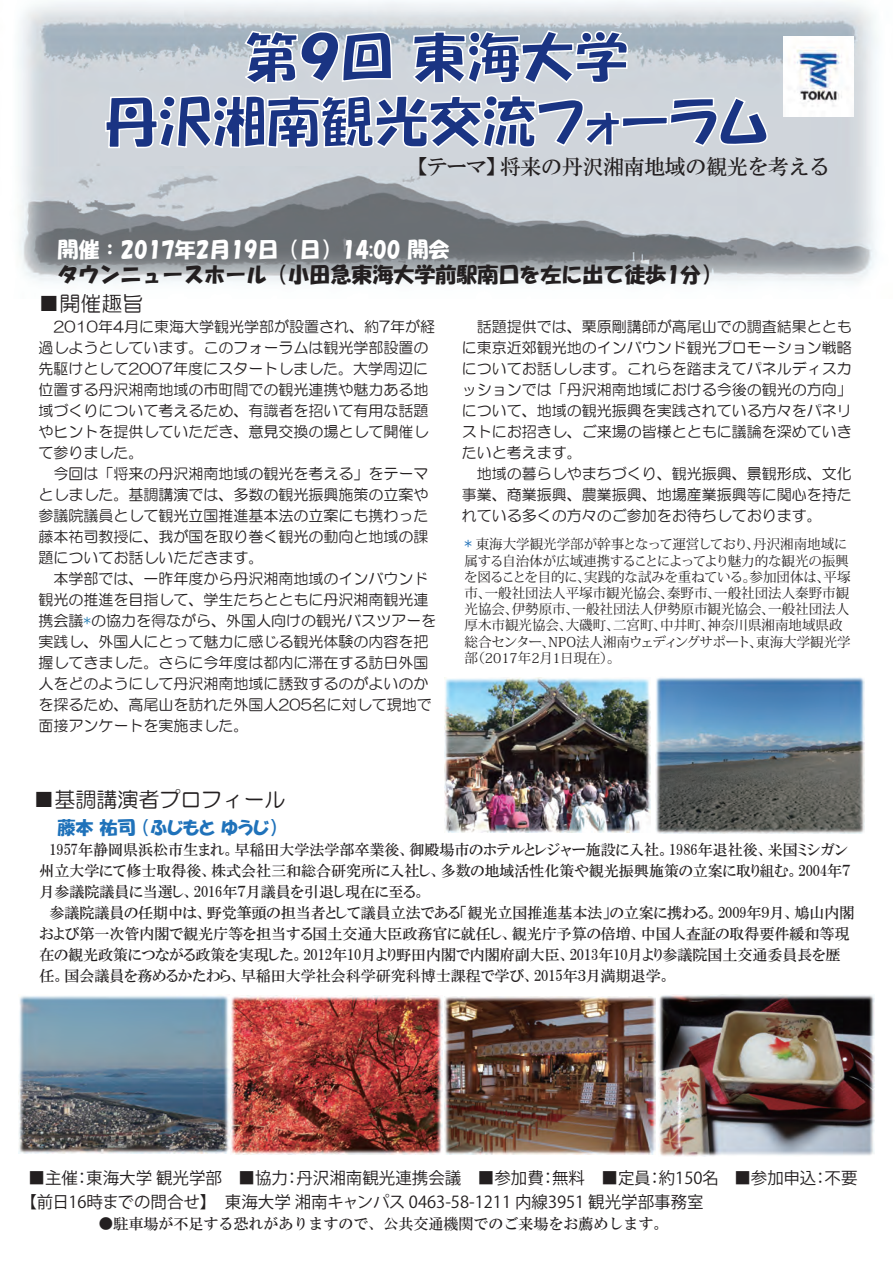
<style>
.page{position:relative;width:893px;height:1263px;background:#fff}
.page>*{position:absolute;margin:0;border:0;box-sizing:border-box;transform-origin:0 0}
.t1{font:54px/64.5px "HGP Soei Kakupoptai";color:#1a3483;text-align:center}
.t2{font:21px/25.2px "HGS Soei Kakupoptai";color:#231f20}
.t3{font:21px "HG Mincho B";letter-spacing:-.02em;color:#231f20}
.t4{font:21px "HG Maru Gothic MPRO";color:#231f20}
.t5{font:18px "HGP Soei Kakupoptai";color:#1f72ba}
.t6{font:16.5px/24px "Koz Go Pro";color:#231f20}
.t7{font:15px/21px "HG Maru Gothic MPRO";color:#231f20}
.t8{font:15px/21px "HGP Mincho B";color:#231f20}
.t9{font:15px "HGS Mincho B";color:#231f20}
.t10{font:13.5px/16.2px "Koz Min Pro";color:#231f20}
.s1{color:#fff}
.s2{color:#1e7ab2}
.s3{font-family:"HG Maru Gothic MPRO";font-size:15px;color:#196cb6}
</style>
<div class="page">
<img style="left:17px;top:1px;width:860px;height:283px">
<svg style="left:243px;top:30px;width:150px;height:55px"></svg>
<svg style="left:411px;top:29px;width:218px;height:56px;background:#ccd3da"></svg>
<svg style="left:104px;top:94px;width:665px;height:58px;background:#d8dce1"></svg>
<img style="left:783px;top:37px;width:70px;height:80px">
<img style="left:655px;top:677px;width:210px;height:157px">
<img style="left:18px;top:995px;width:211px;height:158px">
<img style="left:444px;top:996px;width:211px;height:159px">
<img style="left:231px;top:996px;width:211px;height:159px">
<img style="left:444px;top:678px;width:206px;height:154px">
<img style="left:659px;top:995px;width:215px;height:161px">
<p class="t1" style="left:104px;top:24px;width:666px">第９回 東海大学<br>丹沢湘南観光交流フォーラム</p>
<p class="t3" style="left:407px;top:156px;width:425px">【テーマ】将来の丹沢湘南地域の観光を考える</p>
<p class="t2" style="left:58px;top:236px;width:666px"><span class="s1">開催：2017年2月19日（日）14:00 開会<br></span>タウンニュースホール（小田急東海大学前駅南口を左に出て徒歩1分）</p>
<p class="t4" style="left:39px;top:293px;width:106px">■開催趣旨</p>
<p class="t7" style="left:39px;top:316px;width:399px">　2010年4月に東海大学観光学部が設置され、約7年が経過しようとしています。このフォーラムは観光学部設置の先駆けとして2007年度にスタートしました。大学周辺に位置する丹沢湘南地域の市町間での観光連携や魅力ある地域づくりについて考えるため、有識者を招いて有用な話題やヒントを提供していただき、意見交換の場として開催して参りました。<br>　今回は「将来の丹沢湘南地域の観光を考える」をテーマとしました。基調講演では、多数の観光振興施策の立案や参議院議員として観光立国推進基本法の立案にも携わった藤本祐司教授に、我が国を取り巻く観光の動向と地域の課題についてお話しいただきます。<br>　本学部では、一昨年度から丹沢湘南地域のインバウンド観光の推進を目指して、学生たちとともに丹沢湘南観光連携会議<span class="s2">*</span>の協力を得ながら、外国人向けの観光バスツアーを実践し、外国人にとって魅力に感じる観光体験の内容を把握してきました。さらに今年度は都内に滞在する訪日外国人をどのようにして丹沢湘南地域に誘致するのがよいのかを探るため、高尾山を訪れた外国人205名に対して現地で面接アンケートを実施ました。</p>
<p class="t4" style="left:34px;top:789px;width:253px">■基調講演者プロフィール</p>
<p class="t7" style="left:462px;top:316px;width:391px">　話題提供では、栗原剛講師が高尾山での調査結果とともに東京近郊観光地のインバウンド観光プロモーション戦略についてお話しします。これらを踏まえてパネルディスカッションでは「丹沢湘南地域における今後の観光の方向」について、地域の観光振興を実践されている方々をパネリストにお招きし、ご来場の皆様とともに議論を深めていきたいと考えます。<br>　地域の暮らしやまちづくり、観光振興、景観形成、文化事業、商業振興、農業振興、地場産業振興等に関心を持たれている多くの方々のご参加をお待ちしております。</p>
<p class="t10" style="left:464px;top:536px;width:388px"><span class="s3">*</span> 東海大学観光学部が幹事となって運営しており、丹沢湘南地域に属する自治体が広域連携することによってより魅力的な観光の振興を図ることを目的に、実践的な試みを重ねている。参加団体は、平塚市、一般社団法人平塚市観光協会、秦野市、一般社団法人秦野市観光協会、伊勢原市、一般社団法人伊勢原市観光協会、一般社団法人厚木市観光協会、大磯町、二宮町、中井町、神奈川県湘南地域県政総合センター、NPO法人湘南ウェディングサポート、東海大学観光学部（2017年2月1日現在）。</p>
<p class="t5" style="left:58px;top:818px;width:222px">藤本 祐司 （ふじもと ゆうじ）</p>
<p class="t8" style="left:40px;top:839px;width:817px">　1957年静岡県浜松市生まれ。早稲田大学法学部卒業後、御殿場市のホテルとレジャー施設に入社。1986年退社後、米国ミシガン州立大学にて修士取得後、株式会社三和総合研究所に入社し、多数の地域活性化策や観光振興施策の立案に取り組む。2004年７月参議院議員に当選し、2016年７月議員を引退し現在に至る。<br>　参議院議員の任期中は、野党筆頭の担当者として議員立法である「観光立国推進基本法」の立案に携わる。2009年９月、鳩山内閣および第一次管内閣で観光庁等を担当する国土交通大臣政務官に就任し、観光庁予算の倍増、中国人査証の取得要件緩和等現在の観光政策につながる政策を実現した。2012年10月より野田内閣で内閣府副大臣、2013年10月より参議院国土交通委員長を歴任。国会議員を務めるかたわら、早稲田大学社会科学研究科博士課程で学び、2015年３月満期退学。</p>
<p class="t6" style="left:20px;top:1166px;width:839px;text-indent:8px">■主催：東海大学 観光学部　■協力：丹沢湘南観光連携会議　■参加費：無料　■定員：約150名 ■参加申込：不要【前日16時までの問合せ】　東海大学 湘南キャンパス 0463-58-1211 内線3951 観光学部事務室</p>
<p class="t9" style="left:28px;top:1215px;width:641px">　　　　 ●駐車場が不足する恐れがありますので、公共交通機関でのご来場をお薦めします。</p>
</div>
